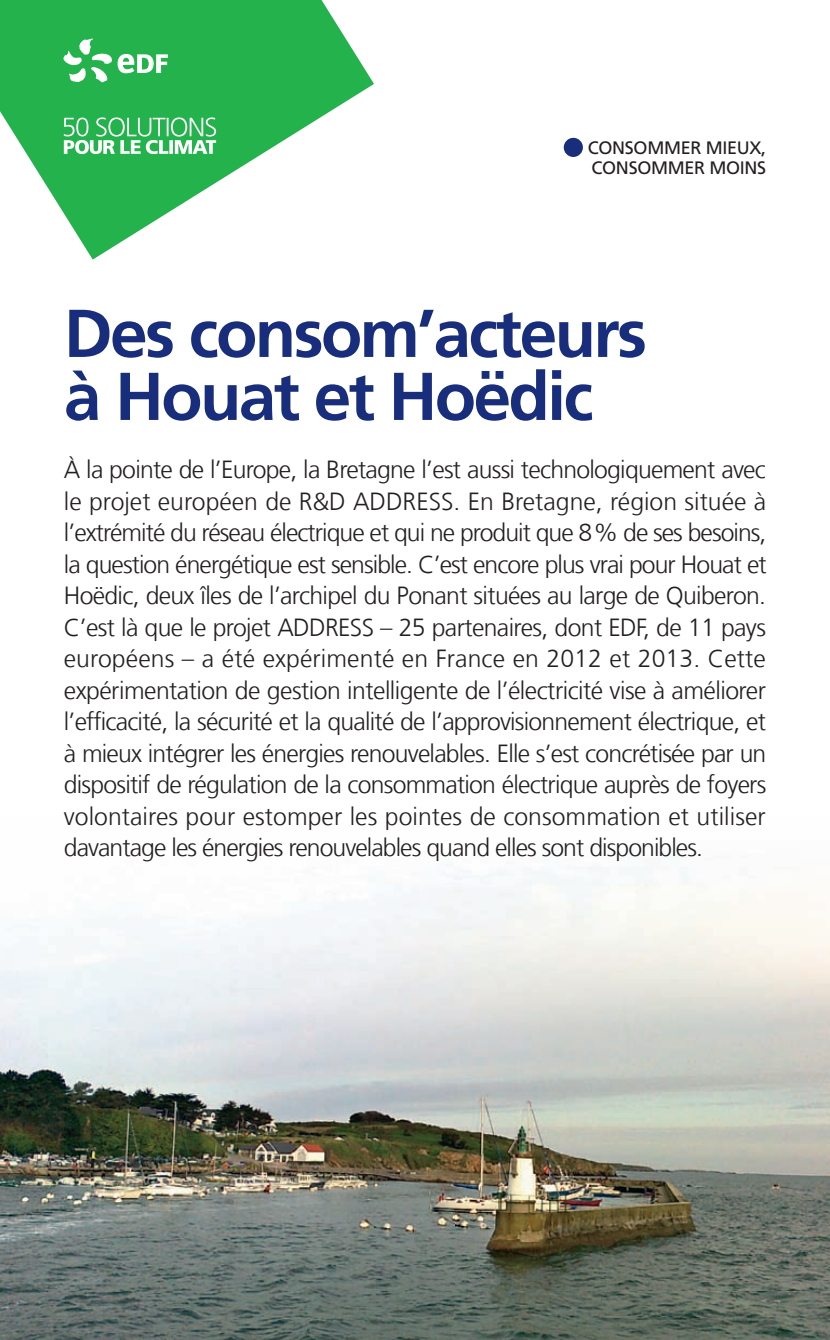
<style>
.page{position:relative;width:830px;height:1340px;background:#fff}
.page>*{position:absolute;margin:0;border:0;box-sizing:border-box;transform-origin:0 0}
.t1{font:700 67.5px/63px "Frutiger LT Com";letter-spacing:-.04em;color:#182d7c}
.t2{font:300 24.75px/31.5px "Frutiger LT Com";letter-spacing:-.04em;color:#231f20;text-align:justify}
.t3{font:18px/20.2px "Frutiger LT Com";letter-spacing:-.02em;color:#231f20}
</style>
<div class="page">
<svg style="left:0;top:0;width:374px;height:259px;fill:#23b24b"></svg>
<svg style="left:64px;top:38px;width:103px;height:44px"></svg>
<svg style="left:64px;top:117px;width:152px;height:39px"></svg>
<div style="left:563px;top:138px;width:19px;height:19px;background:#182d7c;border-radius:50%"></div>
<img style="left:0;top:865px;width:829px;height:474px">
<p class="t3" style="left:587px;top:138px;width:180px">CONSOMMER MIEUX,<br>CONSOMMER MOINS</p>
<h1 class="t1" style="left:64px;top:302px;width:584px">Des consom’acteurs à Houat et Hoëdic</h1>
<p class="t2" style="left:64px;top:454px;width:704px">À la pointe de l’Europe, la Bretagne l’est aussi technologiquement avec le projet européen de R&amp;D ADDRESS. En Bretagne, région située à l’extrémité du réseau électrique et qui ne produit que 8 % de ses besoins, la question énergétique est sensible. C’est encore plus vrai pour Houat et Hoëdic, deux îles de l’archipel du Ponant situées au large de Quiberon.<br>C’est là que le projet ADDRESS – 25 partenaires, dont EDF, de 11 pays européens – a été expérimenté en France en 2012 et 2013. Cette expérimentation de gestion intelligente de l’électricité vise à améliorer l’efficacité, la sécurité et la qualité de l’approvisionnement électrique, et à mieux intégrer les énergies renouvelables. Elle s’est concrétisée par un dispositif de régulation de la consommation électrique auprès de foyers volontaires pour estomper les pointes de consommation et utiliser davantage les énergies renouvelables quand elles sont disponibles.</p>
</div>
